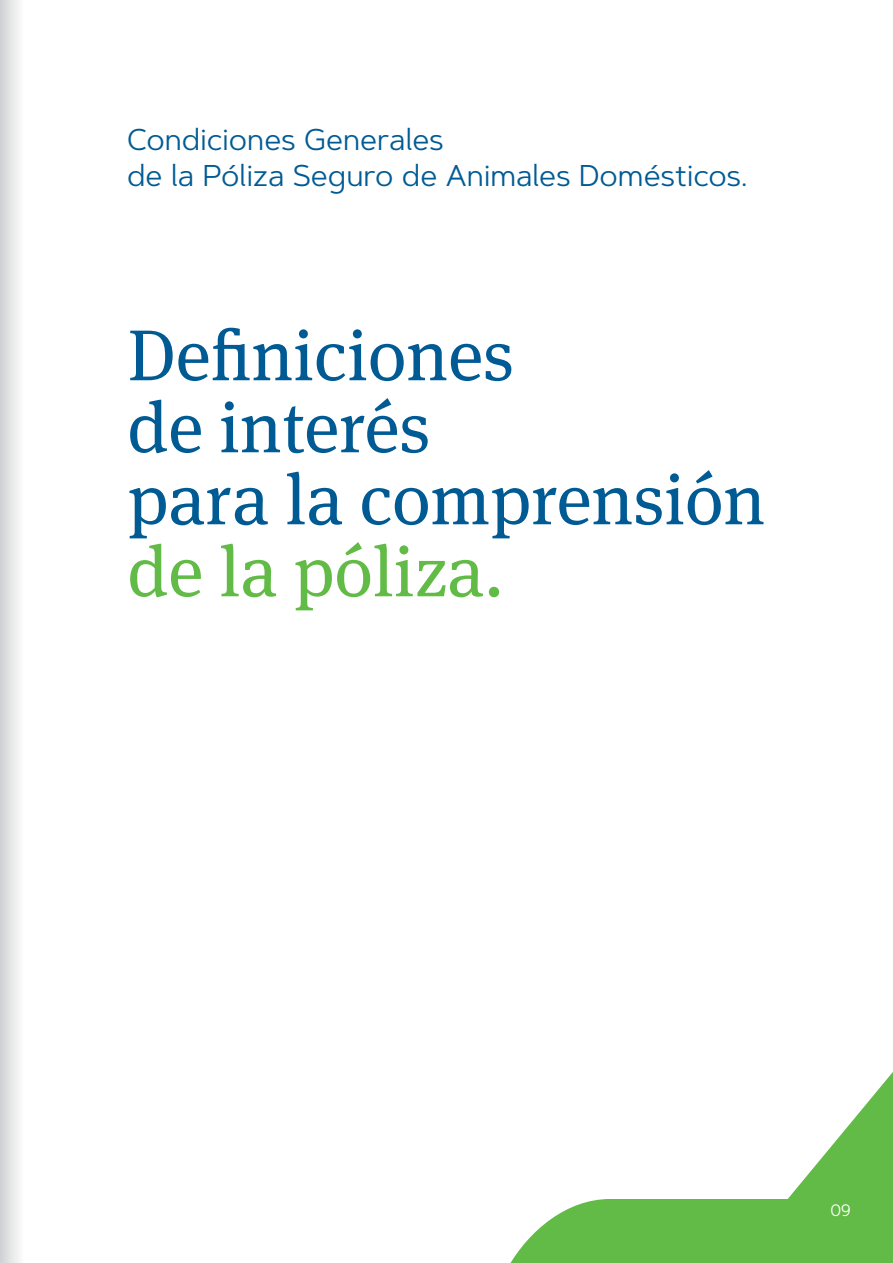
<style>
.page{position:relative;width:893px;height:1263px;background:#fff}
.page>*{position:absolute;margin:0;border:0;box-sizing:border-box;transform-origin:0 0}
.t1{font:72px/72px "Meta Serif Pro";color:#005b94}
.t2{font:30px/36px "Artegra Sans";letter-spacing:-.005em;color:#005b94}
.t3{font:16.5px "Artegra Sans";color:#fff}
.s1{color:#62bb46}
</style>
<div class="page">
<svg style="left:510px;top:1072px;width:383px;height:191px"></svg>
<div style="left:0;top:0;width:40px;height:1263px;background:linear-gradient(to right,#d9d9da,#fff)"></div>
<p class="t2" style="left:127px;top:121px;width:622px">Condiciones Generales<br>de la Póliza Seguro de Animales Domésticos.</p>
<p class="t1" style="left:128px;top:316px;width:639px">Definiciones<br>de interés<br>para la comprensión <span class="s1">de la póliza.</span></p>
<p class="t3" style="left:831px;top:1198px;width:22px">09</p>
</div>
